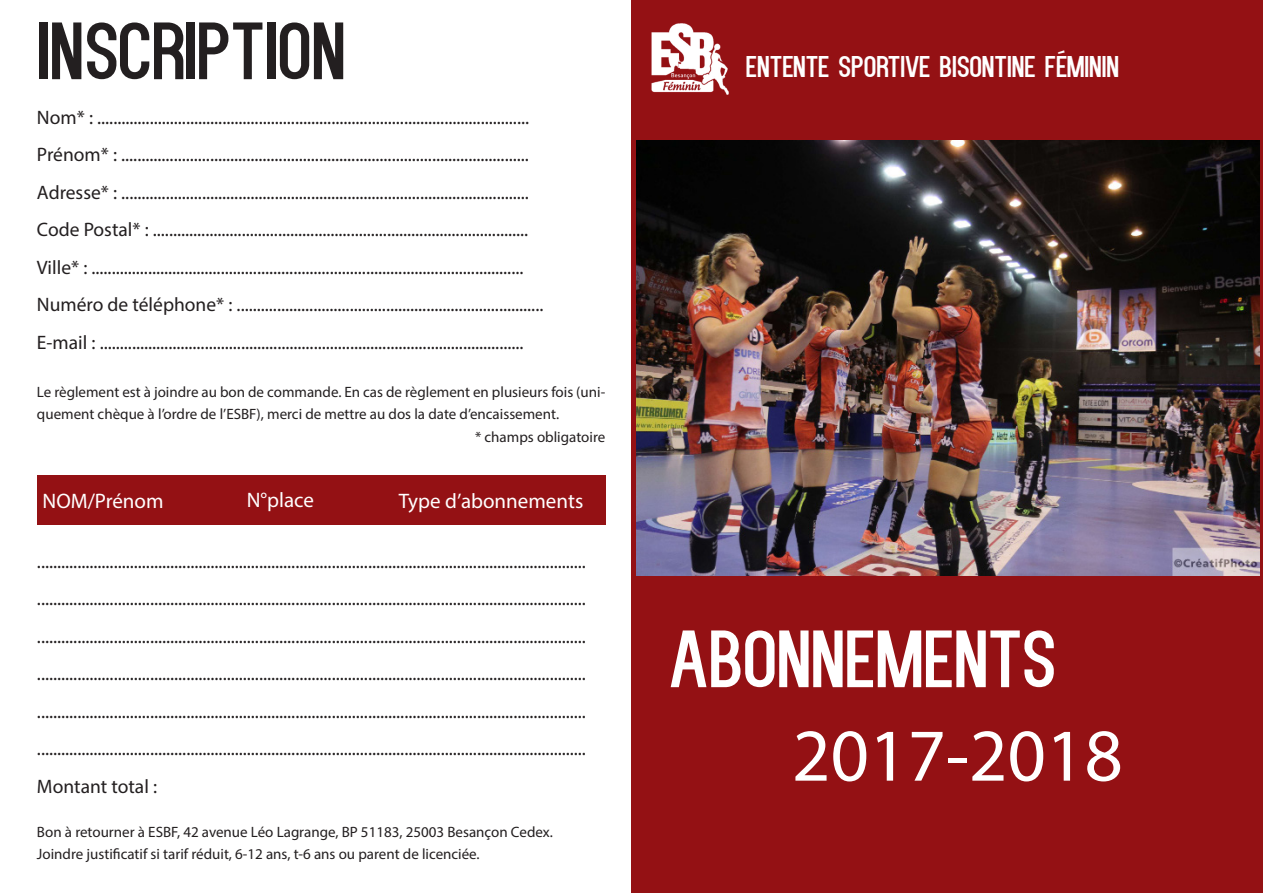
<style>
.page{position:relative;width:1263px;height:893px;background:#fff}
.page>*{position:absolute;margin:0;border:0;box-sizing:border-box;transform-origin:0 0}
.t1{font:81px "Kenzo";color:#fff}
.t2{font:81px "Kenzo";color:#231f20}
.t3{font:75px "Myriad Pro";color:#fff}
.t4{font:30px "Kenzo";color:#fff}
.t5{font:21px "Myriad Pro";color:#fff}
.t6{font:19.5px "Myriad Pro";color:#231f20}
.t7{font:15px/22.5px "Myriad Pro";color:#231f20}
</style>
<div class="page">
<div style="left:631px;top:0;width:632px;height:893px;background:#941114"></div>
<img style="left:636px;top:141px;width:624px;height:435px">
<img style="left:651px;top:23px;width:78px;height:72px">
<div style="left:37px;top:475px;width:568px;height:49px;background:#941114"></div>
<p class="t2" style="left:37px;top:4px;width:310px">INSCRIPTION</p>
<p class="t6" style="left:37px;top:105px;width:494px">Nom* : ...........................................................................................................</p>
<p class="t6" style="left:37px;top:143px;width:493px">Prénom* : .....................................................................................................</p>
<p class="t6" style="left:37px;top:180px;width:493px">Adresse* : .....................................................................................................</p>
<p class="t6" style="left:37px;top:218px;width:493px">Code Postal* : .............................................................................................</p>
<p class="t6" style="left:37px;top:255px;width:488px">Ville* : ...........................................................................................................</p>
<p class="t6" style="left:37px;top:293px;width:508px">Numéro de téléphone* : ............................................................................</p>
<p class="t6" style="left:37px;top:330px;width:488px">E-mail : .........................................................................................................</p>
<p class="t7" style="left:37px;top:380px;width:570px">Le règlement est à joindre au bon de commande. En cas de règlement en plusieurs fois (uni&shy;quement chèque à l’ordre de l’ESBF), merci de mettre au dos la date d’encaissement.</p>
<p class="t7" style="left:475px;top:425px;width:132px">* champs obligatoire</p>
<p class="t5" style="left:247px;top:487px;width:69px">N°place</p>
<p class="t5" style="left:43px;top:488px;width:123px">NOM/Prénom</p>
<p class="t5" style="left:399px;top:488px;width:186px">Type d’abonnements</p>
<p class="t6" style="left:37px;top:549px;width:550px">........................................................................................................................................</p>
<p class="t6" style="left:37px;top:587px;width:550px">........................................................................................................................................</p>
<p class="t6" style="left:37px;top:624px;width:550px">........................................................................................................................................</p>
<p class="t6" style="left:37px;top:662px;width:550px">........................................................................................................................................</p>
<p class="t6" style="left:37px;top:699px;width:550px">........................................................................................................................................</p>
<p class="t6" style="left:37px;top:737px;width:550px">........................................................................................................................................</p>
<p class="t6" style="left:37px;top:774px;width:122px">Montant total :</p>
<p class="t7" style="left:37px;top:820px;width:517px">Bon à retourner à ESBF, 42 avenue Léo Lagrange, BP 51183, 25003 Besançon Cedex.</p>
<p class="t7" style="left:37px;top:843px;width:444px">Joindre justificatif si tarif réduit, 6-12 ans, t-6 ans ou parent de licenciée.</p>
<p class="t4" style="left:746px;top:49px;width:375px">ENTENTE SPORTIVE BISONTINE FÉMININ</p>
<p class="t1" style="left:668px;top:612px;width:389px">ABONNEMENTS</p>
<p class="t3" style="left:792px;top:709px;width:332px">2017-2018</p>
</div>
